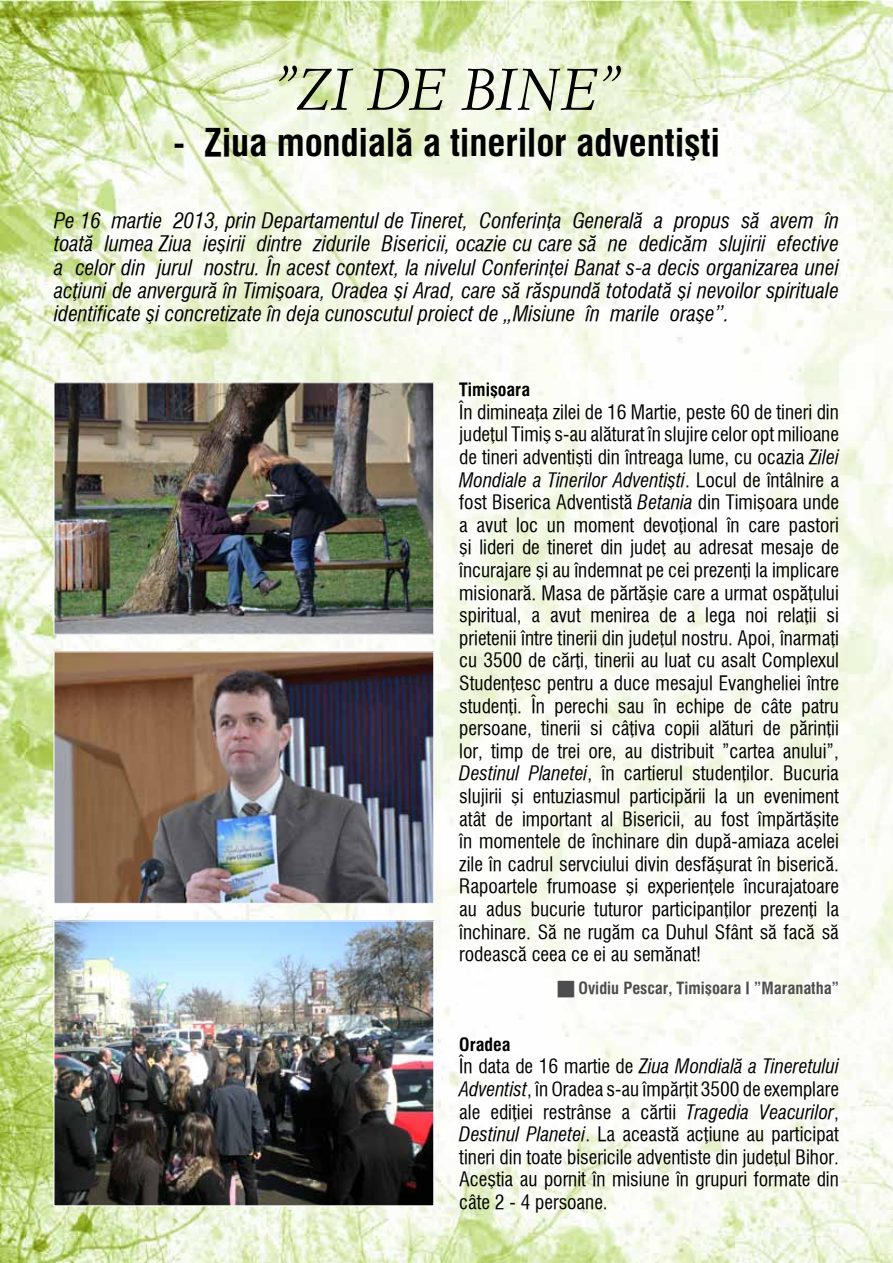
<style>
.page{position:relative;width:893px;height:1263px;background:#fff}
.page>*{position:absolute;margin:0;border:0;box-sizing:border-box;transform-origin:0 0}
.t1{font:61.5px "Italian Garfeld Italic";letter-spacing:-.005em;color:#000}
.t2{font:700 37.5px "Geneva Narrow";color:#000}
.t3{font:italic 21px/23.1px "Geneva Narrow";color:#000;text-align:justify}
.t4{font:19.5px/22.6px "Geneva Narrow";color:#000;text-align:justify}
.t5{font:700 18px "Geneva Narrow";color:#000}
.t6{font:700 16.5px "Geneva Narrow";color:#4d4d4f}
.s1{font-style:italic}
</style>
<div class="page">
<img style="left:0;top:0;width:893px;height:1263px">
<img style="left:56px;top:384px;width:376px;height:249px">
<div style="left:54px;top:382px;width:380px;height:253px;border:1px solid #fff"></div>
<img style="left:56px;top:653px;width:376px;height:249px">
<div style="left:54px;top:651px;width:380px;height:253px;border:1px solid #fff"></div>
<img style="left:56px;top:922px;width:376px;height:282px">
<div style="left:54px;top:920px;width:380px;height:286px;border:1px solid #fff"></div>
<svg style="left:558px;top:980px;width:16px;height:17px"></svg>
<h1 class="t1" style="left:273px;top:54px;width:348px">”ZI DE BINE”</h1>
<h2 class="t2" style="left:173px;top:120px;width:548px">- Ziua mondială a tinerilor adventişti</h2>
<p class="t3" style="left:54px;top:209px;width:786px">Pe 16 martie 2013, prin Departamentul de Tineret, Conferinţa Generală a propus să avem în toată lumea Ziua ieşirii dintre zidurile Bisericii, ocazie cu care să ne dedicăm slujirii efective a celor din jurul nostru. În acest context, la nivelul Conferinţei Banat s-a decis organizarea unei acţiuni de anvergură în Timişoara, Oradea şi Arad, care să răspundă totodată şi nevoilor spirituale identificate şi concretizate în deja cunoscutul proiect de „Misiune în marile oraşe”.</p>
<p class="t5" style="left:459px;top:379px;width:72px">Timişoara</p>
<p class="t4" style="left:459px;top:400px;width:381px">În dimineaţa zilei de 16 Martie, peste 60 de tineri din judeţul Timiş s-au alăturat în slujire celor opt milioane de tineri adventişti din întreaga lume, cu ocazia <span class="s1">Zilei Mondiale a Tinerilor Adventişti</span>. Locul de întâlnire a fost Biserica Adventistă <span class="s1">Betania</span> din Timişoara unde a avut loc un moment devoţional în care pastori şi lideri de tineret din judeţ au adresat mesaje de încurajare şi au îndemnat pe cei prezenţi la implicare misionară. Masa de părtăşie care a urmat ospăţului spiritual, a avut menirea de a lega noi relaţii si prietenii între tinerii din judeţul nostru. Apoi, înarmaţi cu 3500 de cărţi, tinerii au luat cu asalt Complexul Studenţesc pentru a duce mesajul Evangheliei între studenţi. În perechi sau în echipe de câte patru persoane, tinerii si câţiva copii alături de părinţii lor, timp de trei ore, au distribuit ”cartea anului”, <span class="s1">Destinul Planetei</span>, în cartierul studenţilor. Bucuria slujirii şi entuziasmul participării la un eveniment atât de important al Bisericii, au fost împărtăşite în momentele de închinare din după-amiaza acelei zile în cadrul servciului divin desfăşurat în biserică.<br>Rapoartele frumoase şi experienţele încurajatoare au adus bucurie tuturor participanţilor prezenţi la închinare. Să ne rugăm ca Duhul Sfânt să facă să rodească ceea ce ei au semănat!</p>
<p class="t6" style="left:578px;top:978px;width:262px">Ovidiu Pescar, Timişoara I ”Maranatha”</p>
<p class="t5" style="left:459px;top:1033px;width:53px">Oradea</p>
<p class="t4" style="left:459px;top:1055px;width:381px">În data de 16 martie de <span class="s1">Ziua Mondială a Tineretului Adventist</span>, în Oradea s-au împărţit 3500 de exemplare ale ediţiei restrânse a cărtii <span class="s1">Tragedia Veacurilor</span>, <span class="s1">Destinul Planetei</span>. La această acţiune au participat tineri din toate bisericile adventiste din judeţul Bihor.<br>Aceştia au pornit în misiune în grupuri formate din câte 2 - 4 persoane.</p>
</div>
